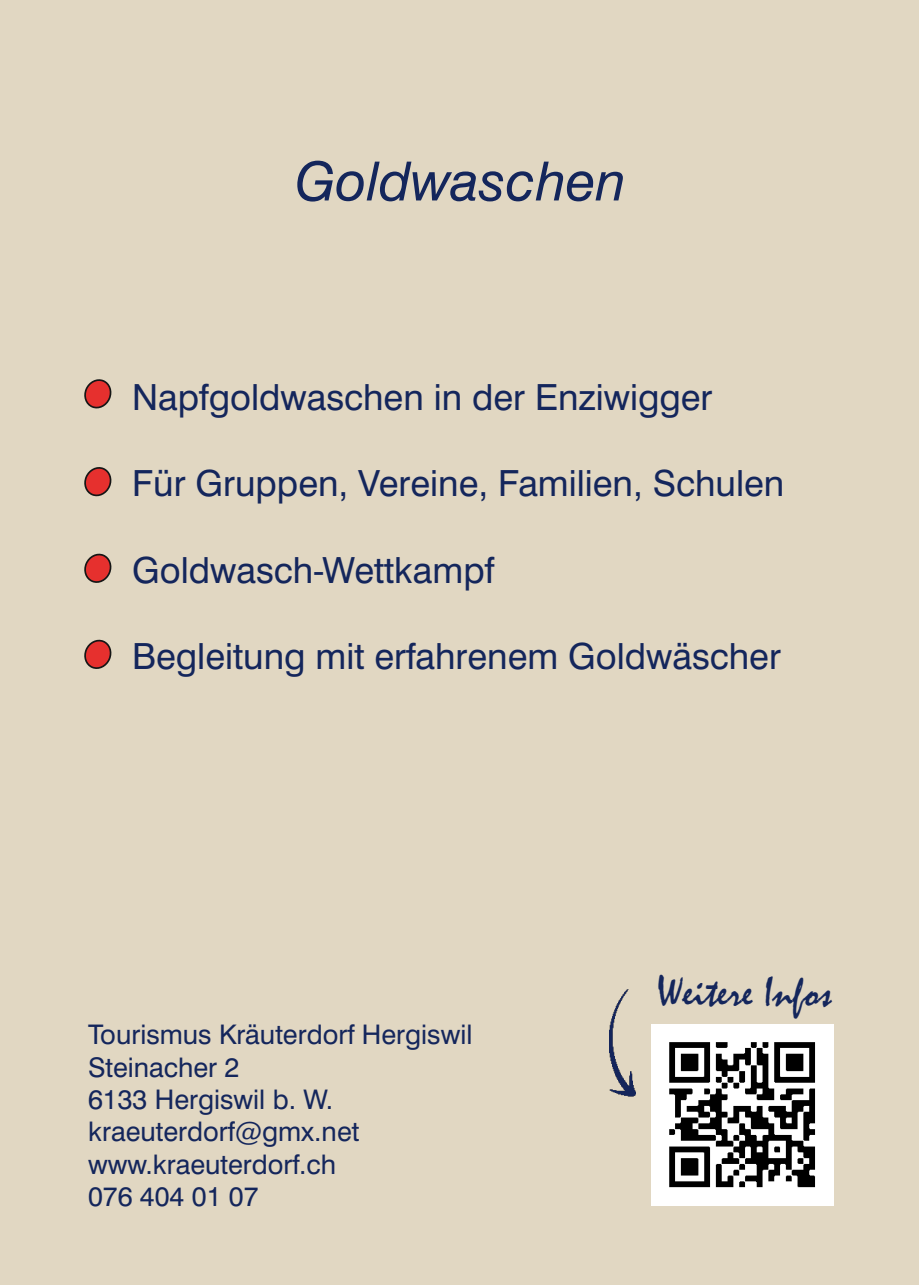
<style>
.page{position:relative;width:919px;height:1285px;background:#fff}
.page>*{position:absolute;margin:0;border:0;box-sizing:border-box;transform-origin:0 0}
.t1{font:italic 54px "Swiss 721 BT";color:#14265c}
.t2{font:43.5px "Mistral";color:#14265c}
.t3{font:36px "Swiss 721 BT";color:#14265c}
.t4{font:27px/32.4px "Swiss 721 BT";color:#14265c}
</style>
<div class="page">
<div style="left:0;top:0;width:918px;height:1284px;background:#e1d7c2"></div>
<svg style="left:84px;top:379px;width:28px;height:30px"></svg>
<svg style="left:84px;top:467px;width:28px;height:30px"></svg>
<svg style="left:84px;top:553px;width:28px;height:30px"></svg>
<svg style="left:84px;top:639px;width:28px;height:30px"></svg>
<img style="left:609px;top:989px;width:27px;height:108px">
<img style="left:651px;top:1024px;width:182px;height:181px">
<h1 class="t1" style="left:295px;top:159px;width:332px">Goldwaschen</h1>
<p class="t3" style="left:132px;top:382px;width:581px">Napfgoldwaschen in der Enziwigger</p>
<p class="t3" style="left:132px;top:469px;width:653px">Für Gruppen, Vereine, Familien, Schulen</p>
<p class="t3" style="left:132px;top:555px;width:363px">Goldwasch-Wettkampf</p>
<p class="t3" style="left:132px;top:641px;width:650px">Begleitung mit erfahrenem Goldwäscher</p>
<p class="t4" style="left:88px;top:1020px;width:386px">Tourismus Kräuterdorf Hergiswil<br>Steinacher 2<br>6133 Hergiswil b. W. kraeuterdorf@gmx.net www.kraeuterdorf.ch<br>076 404 01 07</p>
<p class="t2" style="left:656px;top:976px;width:177px">Weitere Infos</p>
</div>
